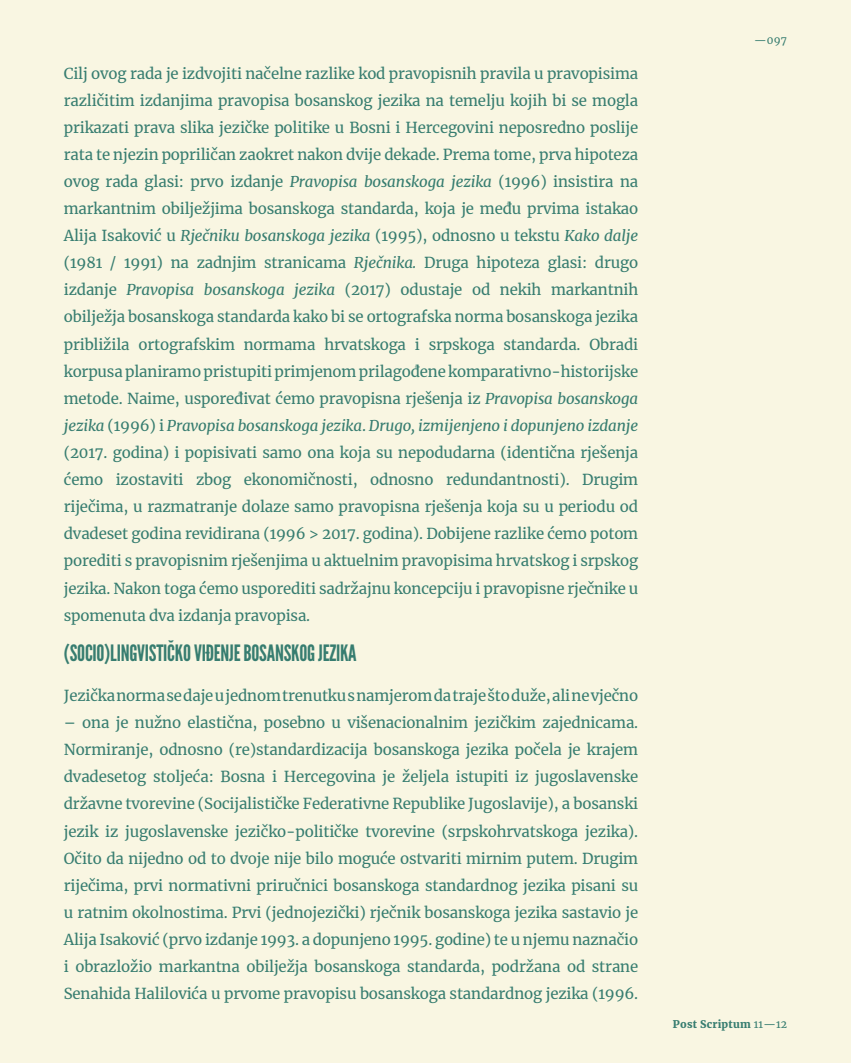
<style>
.page{position:relative;width:851px;height:1063px;background:#fff}
.page>*{position:absolute;margin:0;border:0;box-sizing:border-box;transform-origin:0 0}
.t1{font:22.5px "League Gothic";letter-spacing:-.01em;color:#377d70}
.t2{font:15px/27.2px "Merriweather";letter-spacing:-.01em;color:#377d70;text-align:justify}
.t3{font:900 10.5px "Merriweather";letter-spacing:.02em;color:#377d70}
.t4{font:10.5px "Merriweather";color:#377d70}
.s1{font-style:italic}
.s2{font-weight:400}
</style>
<div class="page">
<div style="left:0;top:0;width:850px;height:1063px;background:#f9f6e2"></div>
<p class="t2" style="left:64px;top:59px;width:576px">Cilj ovog rada je izdvojiti načelne razlike kod pravopisnih pravila u pravopisima različitim izdanjima pravopisa bosanskog jezika na temelju kojih bi se mogla prikazati prava slika jezičke politike u Bosni i Hercegovini neposredno poslije rata te njezin popriličan zaokret nakon dvije dekade. Prema tome, prva hipoteza ovog rada glasi: prvo izdanje <span class="s1">Pravopisa bosanskoga jezika</span> (1996) insistira na markantnim obilježjima bosanskoga standarda, koja je među prvima istakao Alija Isaković u <span class="s1">Rječniku bosanskoga jezika</span> (1995), odnosno u tekstu <span class="s1">Kako dalje </span>(1981 / 1991) na zadnjim stranicama <span class="s1">Rječnika.</span> Druga hipoteza glasi: drugo izdanje <span class="s1">Pravopisa bosanskoga jezika</span> (2017) odustaje od nekih markantnih obilježja bosanskoga standarda kako bi se ortografska norma bosanskoga jezika približila ortografskim normama hrvatskoga i srpskoga standarda. Obradi korpusa planiramo pristupiti primjenom prilagođene komparativno-historijske metode. Naime, uspoređivat ćemo pravopisna rješenja iz <span class="s1">Pravopisa bosanskoga jezika</span> (1996) i <span class="s1">Pravopisa bosanskoga jezika</span>. <span class="s1">Drugo, izmijenjeno i dopunjeno izdanje </span>(2017. godina) i popisivati samo ona koja su nepodudarna (identična rješenja ćemo izostaviti zbog ekonomičnosti, odnosno redundantnosti). Drugim riječima, u razmatranje dolaze samo pravopisna rješenja koja su u periodu od dvadeset godina revidirana (1996 &gt; 2017. godina). Dobijene razlike ćemo potom porediti s pravopisnim rješenjima u aktuelnim pravopisima hrvatskog i srpskog jezika. Nakon toga ćemo usporediti sadržajnu koncepciju i pravopisne rječnike u spomenuta dva izdanja pravopisa.</p>
<h1 class="t1" style="left:64px;top:640px;width:294px">(SOCIO)LINGVISTIČKO VIĐENJE BOSANSKOG JEZIKA</h1>
<p class="t2" style="left:64px;top:682px;width:576px">Jezička norma se daje u jednom trenutku s namjerom da traje što duže, ali ne vječno</p>
<p class="t2" style="left:64px;top:709px;width:576px">– ona je nužno elastična, posebno u višenacionalnim jezičkim zajednicama.<br>Normiranje, odnosno (re)standardizacija bosanskoga jezika počela je krajem dvadesetog stoljeća: Bosna i Hercegovina je željela istupiti iz jugoslavenske državne tvorevine (Socijalističke Federativne Republike Jugoslavije), a bosanski jezik iz jugoslavenske jezičko-političke tvorevine (srpskohrvatskoga jezika).<br>Očito da nijedno od to dvoje nije bilo moguće ostvariti mirnim putem. Drugim riječima, prvi normativni priručnici bosanskoga standardnog jezika pisani su u ratnim okolnostima. Prvi (jednojezički) rječnik bosanskoga jezika sastavio je Alija Isaković (prvo izdanje 1993. a dopunjeno 1995. godine) te u njemu naznačio i obrazložio markantna obilježja bosanskoga standarda, podržana od strane Senahida Halilovića u prvome pravopisu bosanskoga standardnog jezika (1996.</p>
<p class="t4" style="left:754px;top:33px;width:34px">—097</p>
<p class="t3" style="left:673px;top:1017px;width:116px">Post Scriptum <span class="s2">11—12</span></p>
</div>
